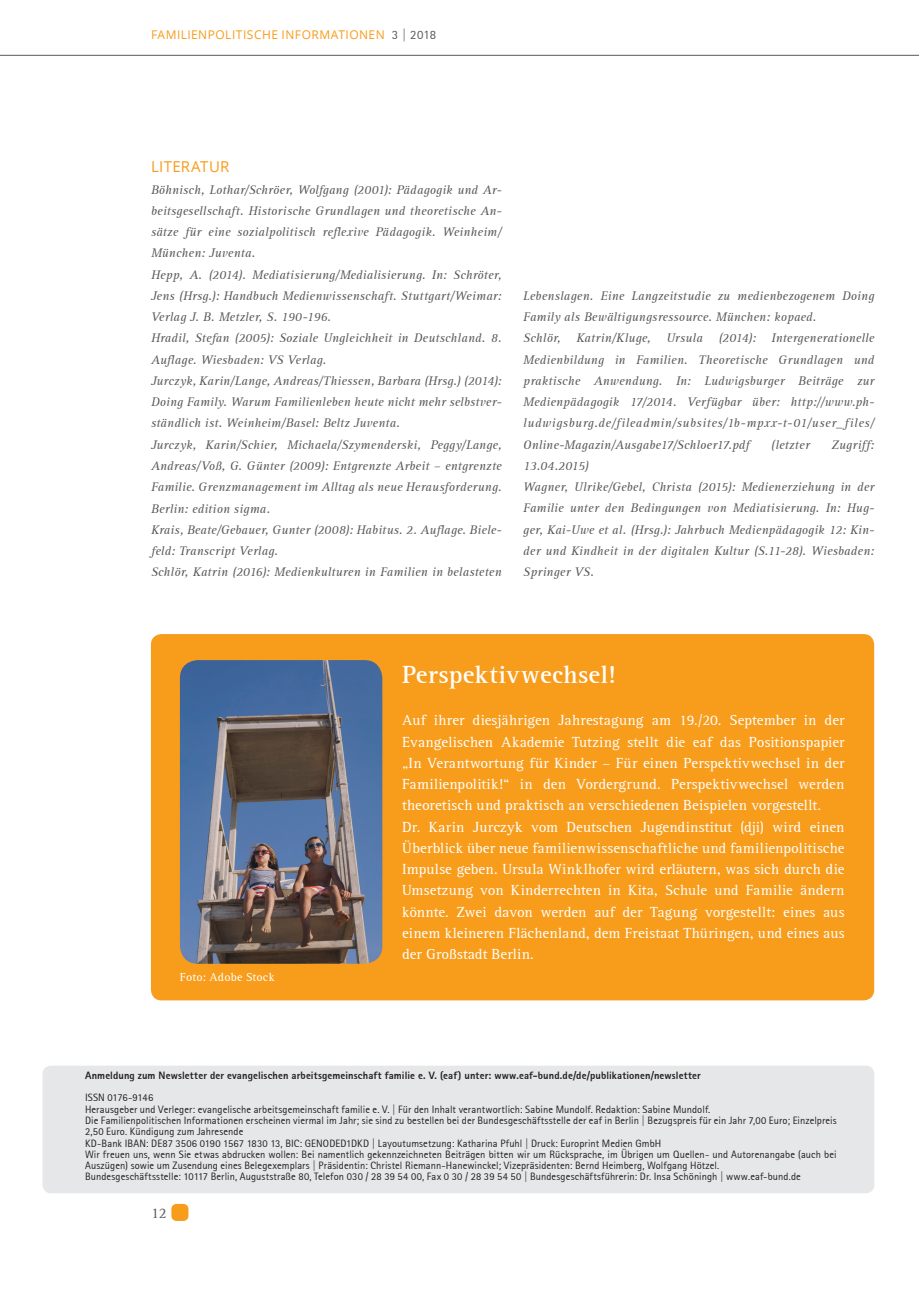
<style>
.page{position:relative;width:919px;height:1289px;background:#fff}
.page>*{position:absolute;margin:0;border:0;box-sizing:border-box;transform-origin:0 0}
.t1{font:700 25.5px "Rotis Serif";letter-spacing:.015em;color:#fff}
.t2{font:15px/21.3px "Rotis Serif";letter-spacing:.01em;color:#fff}
.t3{font:15px "Open Sans";color:#f89c1c}
.t4{font:15px "Rotis Serif";color:#57585a}
.t5{font:italic 12.75px/21.3px "Rotis Serif";letter-spacing:.015em;color:#57585a}
.t6{font:12px "Open Sans";letter-spacing:.04em;color:#f89c1c}
.t7{font:12px "Rotis Serif";letter-spacing:.01em;color:#fff}
.t8{font:10.5px/11.2px "Rotis Sans Serif";letter-spacing:.005em;color:#231f20}
.t9{font:800 10.5px "Rotis Sans Serif";letter-spacing:.01em;color:#231f20}
.s1{font-family:"Rotis Sans Serif";font-size:12.75px;color:#57585a}
</style>
<div class="page">
<div style="left:151px;top:634px;width:723px;height:366px;background:#f89c1c;border-radius:11px"></div>
<div style="left:43px;top:1065px;width:831px;height:128px;background:#e6e7e9;border-radius:9px"></div>
<img style="left:180px;top:660px;width:202px;height:303px">
<hr style="left:0;top:55px;width:918px;height:1px;background:#57585a">
<svg style="left:171px;top:1203px;width:17px;height:17px"></svg>
<p class="t6" style="left:151px;top:28px;width:286px">FAMILIENPOLITISCHE INFORMATIONEN <span class="s1">3 | 2018</span></p>
<p class="t3" style="left:151px;top:159px;width:80px">LITERATUR</p>
<p class="t5" style="left:151px;top:179px;width:352px">Böhnisch, Lothar/Schröer, Wolfgang (2001): Pädagogik und Ar&shy;beitsgesellschaft. Historische Grundlagen und theoretische An&shy;sätze für eine sozialpolitisch reflexive Pädagogik. Weinheim/ München: Juventa.<br>Hepp, A. (2014). Mediatisierung/Medialisierung. In: Schröter, Jens (Hrsg.): Handbuch Medienwissenschaft. Stuttgart/Weimar:<br>Verlag J. B. Metzler, S. 190-196.<br>Hradil, Stefan (2005): Soziale Ungleichheit in Deutschland. 8.<br>Auflage. Wiesbaden: VS Verlag.<br>Jurczyk, Karin/Lange, Andreas/Thiessen, Barbara (Hrsg.) (2014):<br>Doing Family. Warum Familienleben heute nicht mehr selbstver&shy;ständlich ist. Weinheim/Basel: Beltz Juventa.<br>Jurczyk, Karin/Schier, Michaela/Szymenderski, Peggy/Lange, Andreas/Voß, G. Günter (2009): Entgrenzte Arbeit – entgrenzte Familie. Grenzmanagement im Alltag als neue Herausforderung.<br>Berlin: edition sigma.<br>Krais, Beate/Gebauer, Gunter (2008): Habitus. 2. Auflage. Biele&shy;feld: Transcript Verlag.<br>Schlör, Katrin (2016): Medienkulturen in Familien in belasteten</p>
<p class="t5" style="left:523px;top:285px;width:352px">Lebenslagen. Eine Langzeitstudie zu medienbezogenem Doing Family als Bewältigungsressource. München: kopaed.<br>Schlör, Katrin/Kluge, Ursula (2014): Intergenerationelle Medienbildung in Familien. Theoretische Grundlagen und praktische Anwendung. In: Ludwigsburger Beiträge zur Medienpädagogik 17/2014. Verfügbar über: http://www.ph&shy;ludwigsburg.de/fileadmin/subsites/1b-mpxx-t-01/user_files/ Online-Magazin/Ausgabe17/Schloer17.pdf</p>
<p class="t5" style="left:770px;top:434px;width:40px">(letzter</p>
<p class="t5" style="left:831px;top:434px;width:45px">Zugriff:</p>
<p class="t5" style="left:523px;top:455px;width:352px">13.04.2015)<br>Wagner, Ulrike/Gebel, Christa (2015): Medienerziehung in der Familie unter den Bedingungen von Mediatisierung. In: Hug&shy;ger, Kai-Uwe et al. (Hrsg.): Jahrbuch Medienpädagogik 12: Kin&shy;der und Kindheit in der digitalen Kultur (S.11-28). Wiesbaden:<br>Springer VS.</p>
<p class="t7" style="left:180px;top:969px;width:96px">Foto: Adobe Stock</p>
<h1 class="t1" style="left:402px;top:659px;width:215px">Perspektivwechsel!</h1>
<p class="t2" style="left:402px;top:710px;width:444px">Auf ihrer diesjährigen Jahrestagung am 19./20. September in der Evangelischen Akademie Tutzing stellt die eaf das Positionspapier „In Verantwortung für Kinder – Für einen Perspektivwechsel in der Familienpolitik!“ in den Vordergrund. Perspektivwechsel werden theoretisch und praktisch an verschiedenen Beispielen vorgestellt.<br>Dr. Karin Jurczyk vom Deutschen Jugendinstitut (dji) wird einen Überblick über neue familienwissenschaftliche und familienpolitische Impulse geben. Ursula Winklhofer wird erläutern, was sich durch die Umsetzung von Kinderrechten in Kita, Schule und Familie ändern könnte. Zwei davon werden auf der Tagung vorgestellt: eines aus einem kleineren Flächenland, dem Freistaat Thüringen, und eines aus der Großstadt Berlin.</p>
<p class="t9" style="left:85px;top:1068px;width:617px">Anmeldung zum Newsletter der evangelischen arbeitsgemeinschaft familie e. V. (eaf) unter: www.eaf-bund.de/de/publikationen/newsletter</p>
<p class="t8" style="left:85px;top:1092px;width:753px">ISSN 0176-9146<br>Herausgeber und Verleger: evangelische arbeitsgemeinschaft familie e. V. | Für den Inhalt verantwortlich: Sabine Mundolf. Redaktion: Sabine Mundolf.<br>Die Familienpolitischen Informationen erscheinen viermal im Jahr; sie sind zu bestellen bei der Bundesgeschäftsstelle der eaf in Berlin | Bezugspreis für ein Jahr 7,00 Euro; Einzelpreis 2,50 Euro. Kündigung zum Jahresende<br>KD-Bank IBAN: DE87 3506 0190 1567 1830 13, BIC: GENODED1DKD | Layoutumsetzung: Katharina Pfuhl | Druck: Europrint Medien GmbH<br>Wir freuen uns, wenn Sie etwas abdrucken wollen: Bei namentlich gekennzeichneten Beiträgen bitten wir um Rücksprache, im Übrigen um Quellen- und Autorenangabe (auch bei Auszügen) sowie um Zusendung eines Belegexemplars | Präsidentin: Christel Riemann-Hanewinckel; Vizepräsidenten: Bernd Heimberg, Wolfgang Hötzel.<br>Bundesgeschäftsstelle: 10117 Berlin, Auguststraße 80, Telefon 030 / 28 39 54 00, Fax 0 30 / 28 39 54 50 | Bundesgeschäftsführerin: Dr. Insa Schöningh | www.eaf-bund.de</p>
<p class="t4" style="left:151px;top:1203px;width:17px">12</p>
</div>
